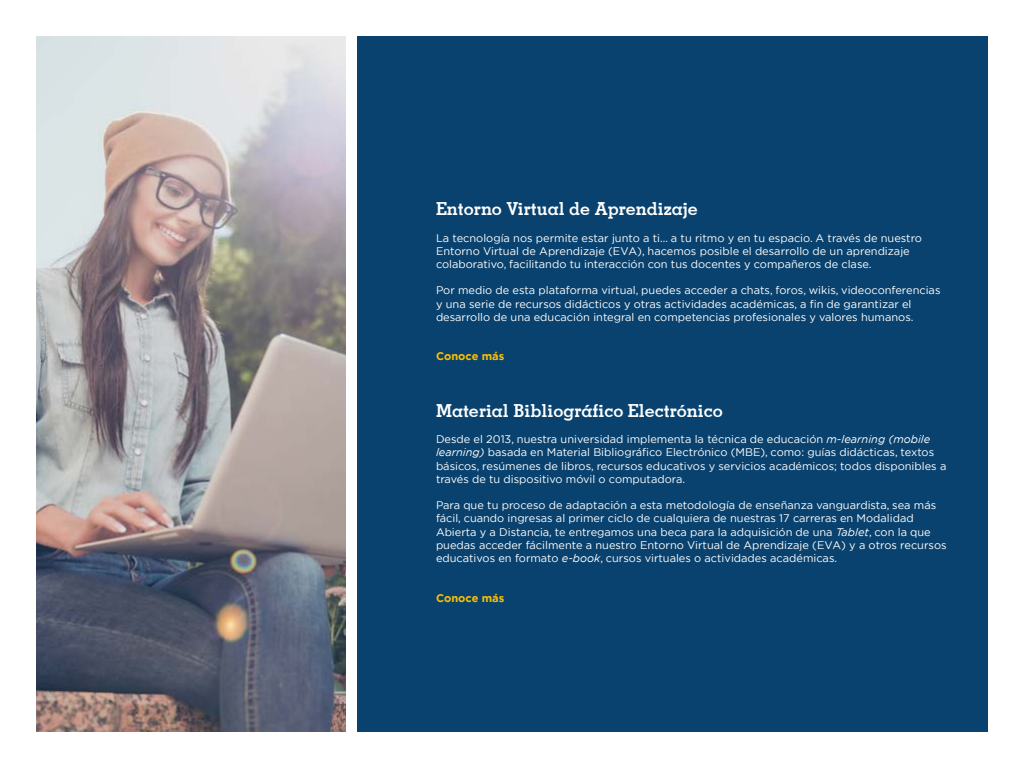
<style>
.page{position:relative;width:1024px;height:768px;background:#fff}
.page>*{position:absolute;margin:0;border:0;box-sizing:border-box;transform-origin:0 0}
.t1{font:700 18px "Memphis";color:#fff}
.t2{font:11px/13.2px "Gotham";color:#fff}
.t3{font:700 11px "Gotham";color:#fcbf00}
.s1{font-style:italic}
</style>
<div class="page">
<div style="left:357px;top:36px;width:631px;height:696px;background:#09426e"></div>
<img style="left:36px;top:36px;width:309px;height:696px">
<h1 class="t1" style="left:436px;top:198px;width:263px">Entorno Virtual de Aprendizaje</h1>
<p class="t2" style="left:436px;top:231px;width:488px">La tecnología nos permite estar junto a ti… a tu ritmo y en tu espacio. A través de nuestro<br>Entorno Virtual de Aprendizaje (EVA), hacemos posible el desarrollo de un aprendizaje colaborativo, facilitando tu interacción con tus docentes y compañeros de clase.</p>
<p class="t2" style="left:436px;top:284px;width:506px">Por medio de esta plataforma virtual, puedes acceder a chats, foros, wikis, videoconferencias y una serie de recursos didácticos y otras actividades académicas, a fin de garantizar el desarrollo de una educación integral en competencias profesionales y valores humanos.</p>
<p class="t3" style="left:436px;top:349px;width:70px">Conoce más</p>
<h1 class="t1" style="left:436px;top:399px;width:288px">Material Bibliográfico Electrónico</h1>
<p class="t2" style="left:436px;top:433px;width:512px">Desde el 2013, nuestra universidad implementa la técnica de educación <span class="s1">m-learning (mobile learning)</span> basada en Material Bibliográfico Electrónico (MBE), como: guías didácticas, textos básicos, resúmenes de libros, recursos educativos y servicios académicos; todos disponibles a través de tu dispositivo móvil o computadora.</p>
<p class="t2" style="left:436px;top:499px;width:512px">Para que tu proceso de adaptación a esta metodología de enseñanza vanguardista, sea más fácil, cuando ingresas al primer ciclo de cualquiera de nuestras 17 carreras en Modalidad Abierta y a Distancia, te entregamos una beca para la adquisición de una <span class="s1">Tablet</span>, con la que puedas acceder fácilmente a nuestro Entorno Virtual de Aprendizaje (EVA) y a otros recursos educativos en formato <span class="s1">e-book</span>, cursos virtuales o actividades académicas.</p>
<p class="t3" style="left:436px;top:590px;width:70px">Conoce más</p>
</div>
